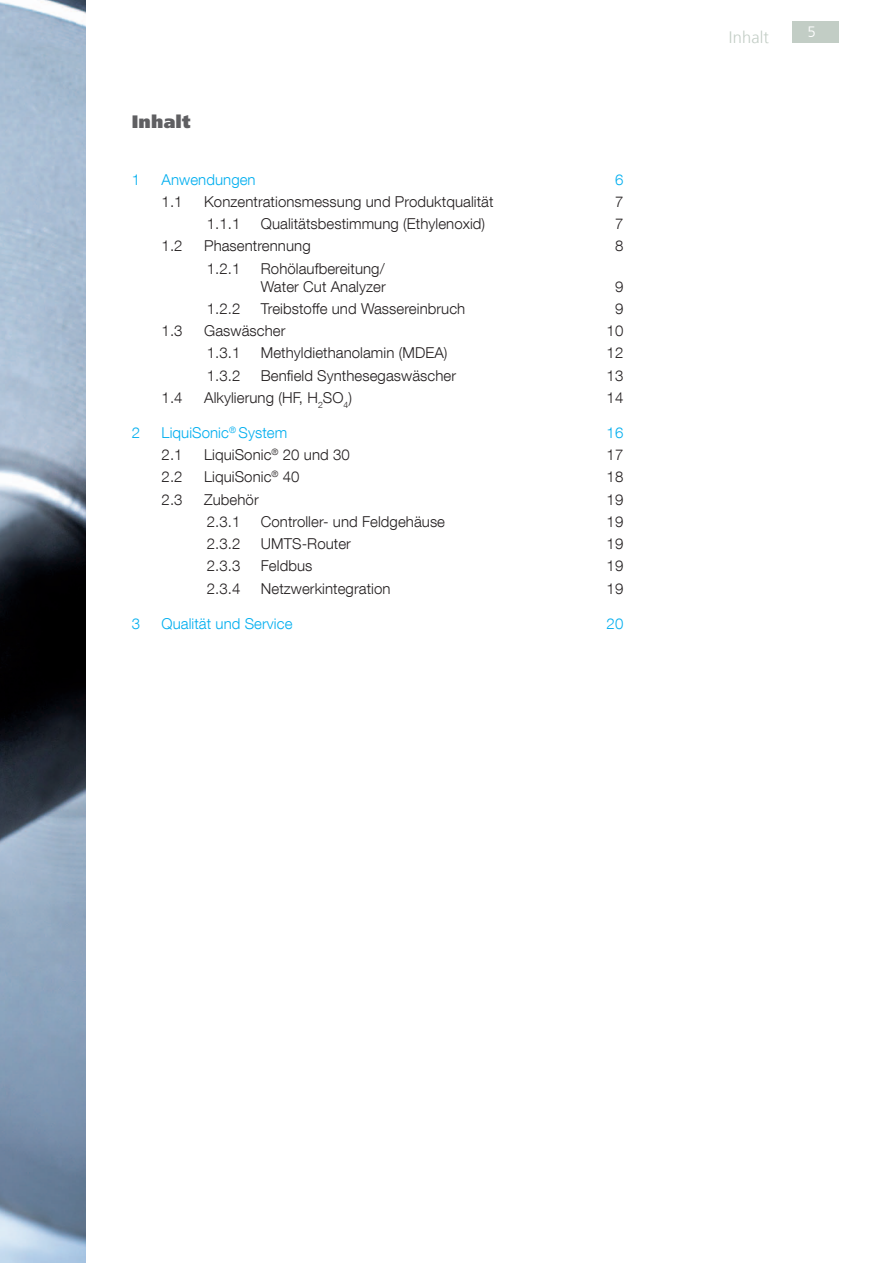
<style>
.page{position:relative;width:893px;height:1263px;background:#fff}
.page>*{position:absolute;margin:0;border:0;box-sizing:border-box;transform-origin:0 0}
.t1{font:900 18px "Frutiger LT Com";letter-spacing:.01em;color:#5f5f62}
.t2{font:300 16.5px "Frutiger LT Com";letter-spacing:.01em;color:#c2cdc5}
.t3{font:300 15px/18px "Helvetica Neue LT Com";letter-spacing:.005em;color:#231f20}
.t4{font:300 15px "Helvetica Neue LT Com";letter-spacing:.005em;color:#00aeef}
.t5{font:300 15px "Frutiger LT Com";color:#fff}
</style>
<div class="page">
<div style="left:792px;top:21px;width:47px;height:22px;background:#c2cdc5"></div>
<img style="left:0;top:0;width:85px;height:1263px">
<p class="t1" style="left:132px;top:111px;width:60px">Inhalt</p>
<p class="t4" style="left:132px;top:170px;width:10px">1</p>
<p class="t4" style="left:162px;top:170px;width:96px">Anwendungen</p>
<p class="t4" style="left:615px;top:170px;width:10px">6</p>
<p class="t3" style="left:162px;top:192px;width:23px">1.1</p>
<p class="t3" style="left:204px;top:192px;width:291px">Konzentrationsmessung und Produktqualität</p>
<p class="t3" style="left:615px;top:192px;width:10px">7</p>
<p class="t3" style="left:207px;top:214px;width:35px">1.1.1</p>
<p class="t3" style="left:261px;top:214px;width:226px">Qualitätsbestimmung (Ethylenoxid)</p>
<p class="t3" style="left:615px;top:214px;width:10px">7</p>
<p class="t3" style="left:162px;top:237px;width:22px">1.2</p>
<p class="t3" style="left:204px;top:237px;width:108px">Phasentrennung</p>
<p class="t3" style="left:615px;top:237px;width:10px">8</p>
<p class="t3" style="left:207px;top:259px;width:35px">1.2.1</p>
<p class="t3" style="left:261px;top:259px;width:126px">Rohölaufbereitung/<br>Water Cut Analyzer</p>
<p class="t3" style="left:615px;top:277px;width:10px">9</p>
<p class="t3" style="left:207px;top:299px;width:35px">1.2.2</p>
<p class="t3" style="left:261px;top:299px;width:206px">Treibstoffe und Wassereinbruch</p>
<p class="t3" style="left:615px;top:299px;width:10px">9</p>
<p class="t3" style="left:162px;top:321px;width:22px">1.3</p>
<p class="t3" style="left:204px;top:321px;width:83px">Gaswäscher</p>
<p class="t3" style="left:607px;top:321px;width:18px">10</p>
<p class="t3" style="left:207px;top:344px;width:35px">1.3.1</p>
<p class="t3" style="left:261px;top:344px;width:188px">Methyldiethanolamin (MDEA)</p>
<p class="t3" style="left:607px;top:344px;width:18px">12</p>
<p class="t3" style="left:207px;top:366px;width:35px">1.3.2</p>
<p class="t3" style="left:261px;top:366px;width:197px">Benfield Synthesegaswäscher</p>
<p class="t3" style="left:607px;top:366px;width:18px">13</p>
<p class="t3" style="left:162px;top:388px;width:22px">1.4</p>
<p class="t3" style="left:204px;top:388px;width:150px">Alkylierung (HF, H<sub>2</sub>SO<sub>4</sub>)</p>
<p class="t3" style="left:607px;top:388px;width:18px">14</p>
<p class="t4" style="left:132px;top:423px;width:10px">2</p>
<p class="t4" style="left:162px;top:423px;width:127px">LiquiSonic<sup>®</sup> System</p>
<p class="t4" style="left:607px;top:423px;width:18px">16</p>
<p class="t3" style="left:162px;top:445px;width:22px">2.1</p>
<p class="t3" style="left:204px;top:445px;width:147px">LiquiSonic<sup>®</sup> 20 und 30</p>
<p class="t3" style="left:607px;top:445px;width:18px">17</p>
<p class="t3" style="left:162px;top:468px;width:23px">2.2</p>
<p class="t3" style="left:204px;top:468px;width:97px">LiquiSonic<sup>®</sup> 40</p>
<p class="t3" style="left:607px;top:468px;width:18px">18</p>
<p class="t3" style="left:162px;top:490px;width:23px">2.3</p>
<p class="t3" style="left:204px;top:490px;width:56px">Zubehör</p>
<p class="t3" style="left:607px;top:490px;width:18px">19</p>
<p class="t3" style="left:207px;top:512px;width:35px">2.3.1</p>
<p class="t3" style="left:261px;top:512px;width:186px">Controller- und Feldgehäuse</p>
<p class="t3" style="left:607px;top:512px;width:18px">19</p>
<p class="t3" style="left:207px;top:534px;width:35px">2.3.2</p>
<p class="t3" style="left:261px;top:534px;width:92px">UMTS-Router</p>
<p class="t3" style="left:607px;top:534px;width:18px">19</p>
<p class="t3" style="left:207px;top:557px;width:35px">2.3.3</p>
<p class="t3" style="left:261px;top:557px;width:53px">Feldbus</p>
<p class="t3" style="left:607px;top:557px;width:18px">19</p>
<p class="t3" style="left:207px;top:579px;width:35px">2.3.4</p>
<p class="t3" style="left:261px;top:579px;width:131px">Netzwerkintegration</p>
<p class="t3" style="left:607px;top:579px;width:18px">19</p>
<p class="t4" style="left:132px;top:614px;width:10px">3</p>
<p class="t4" style="left:162px;top:614px;width:132px">Qualität und Service</p>
<p class="t4" style="left:607px;top:614px;width:18px">20</p>
<p class="t2" style="left:729px;top:27px;width:39px">Inhalt</p>
<p class="t5" style="left:808px;top:23px;width:10px">5</p>
</div>
